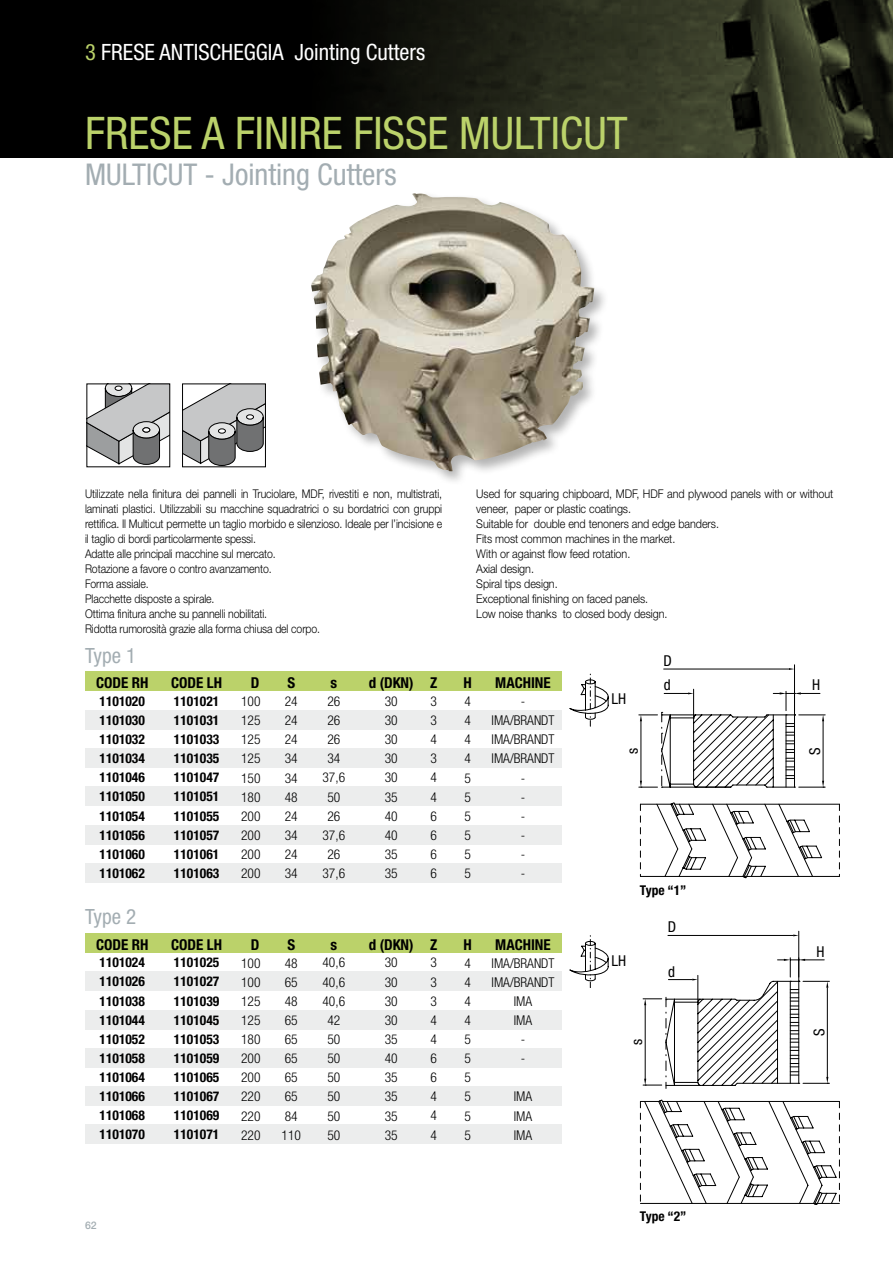
<style>
.page{position:relative;width:893px;height:1263px;background:#fff}
.page>*{position:absolute;margin:0;border:0;box-sizing:border-box;transform-origin:0 0}
.t1{font:condensed 45px "Helvetica Neue";color:#bbd26a}
.t2{font:condensed 30px "Helvetica Neue";color:#a3adb2}
.t3{font:condensed 22.5px "Helvetica Neue";color:#fff}
.t4{font:condensed 21px "Helvetica Neue";color:#a3adb2}
.t5{font:700 condensed 15px "Helvetica Neue";color:#000}
.t6{font:condensed 15px/24.5px "Helvetica Neue";color:#000}
.t7{font:300 condensed 13.5px/19.2px "Helvetica Neue";color:#000;text-align:justify}
.t8{font:700 condensed 13.5px/19.2px "Helvetica Neue";color:#000;text-align:justify}
.t9{font:300 12px/15px "Helvetica Neue";letter-spacing:-.01em;color:#000;scale:.88 1}
.t10{font:300 12px/15px "Helvetica Neue";letter-spacing:-.01em;color:#000;scale:.9 1}
.t11{font:500 10.5px "Helvetica Neue";color:#a3adb2}
.s1{color:#bbd26a}
</style>
<div class="page">
<svg style="left:0;top:0;width:893px;height:158px;background:#181911"></svg>
<div style="left:308px;top:190px;width:300px;height:296px;background:#000;opacity:.3"></div>
<img style="left:311px;top:193px;width:236px;height:278px">
<div style="left:85px;top:710px;width:476px;height:19px;background:#eceded"></div>
<div style="left:85px;top:748px;width:476px;height:19px;background:#eceded"></div>
<div style="left:85px;top:787px;width:476px;height:19px;background:#eceded"></div>
<div style="left:85px;top:825px;width:476px;height:19px;background:#eceded"></div>
<div style="left:85px;top:863px;width:476px;height:19px;background:#eceded"></div>
<div style="left:85px;top:672px;width:74px;height:19px;background:#bbd26a"></div>
<div style="left:159px;top:672px;width:75px;height:19px;background:#bbd26a"></div>
<div style="left:234px;top:672px;width:42px;height:19px;background:#bbd26a"></div>
<div style="left:274px;top:672px;width:34px;height:19px;background:#bbd26a"></div>
<div style="left:302px;top:672px;width:64px;height:19px;background:#bbd26a"></div>
<div style="left:366px;top:672px;width:51px;height:19px;background:#bbd26a"></div>
<div style="left:417px;top:672px;width:34px;height:19px;background:#bbd26a"></div>
<div style="left:451px;top:672px;width:34px;height:19px;background:#bbd26a"></div>
<div style="left:485px;top:672px;width:76px;height:19px;background:#bbd26a"></div>
<svg style="left:88px;top:385px;width:80px;height:80px"></svg>
<div style="left:142px;top:427px;width:8px;height:5px;border:1px solid #000;border-radius:50%"></div>
<hr style="left:794px;top:665px;width:1px;height:50px;background:#000">
<hr style="left:664px;top:669px;width:125px;height:1px;background:#000">
<svg style="left:639px;top:689px;width:187px;height:99px"></svg>
<hr style="left:675px;top:804px;width:164px;height:1px;background:#000">
<hr style="left:640px;top:876px;width:199px;height:1px;background:#000">
<svg style="left:839px;top:804px;width:1px;height:72px"></svg>
<svg style="left:639px;top:802px;width:183px;height:76px"></svg>
<hr style="left:798px;top:931px;width:1px;height:50px;background:#000">
<hr style="left:668px;top:935px;width:125px;height:1px;background:#000">
<svg style="left:643px;top:958px;width:187px;height:130px"></svg>
<svg style="left:639px;top:1099px;width:201px;height:105px"></svg>
<div style="left:85px;top:972px;width:476px;height:19px;background:#eceded"></div>
<div style="left:85px;top:1010px;width:476px;height:19px;background:#eceded"></div>
<div style="left:85px;top:1048px;width:476px;height:19px;background:#eceded"></div>
<div style="left:85px;top:1086px;width:476px;height:20px;background:#eceded"></div>
<div style="left:85px;top:1125px;width:476px;height:19px;background:#eceded"></div>
<div style="left:85px;top:933px;width:74px;height:19px;background:#bbd26a"></div>
<div style="left:159px;top:933px;width:75px;height:19px;background:#bbd26a"></div>
<div style="left:234px;top:933px;width:42px;height:19px;background:#bbd26a"></div>
<div style="left:274px;top:933px;width:34px;height:19px;background:#bbd26a"></div>
<div style="left:302px;top:933px;width:64px;height:19px;background:#bbd26a"></div>
<div style="left:366px;top:933px;width:51px;height:19px;background:#bbd26a"></div>
<div style="left:417px;top:933px;width:34px;height:19px;background:#bbd26a"></div>
<div style="left:451px;top:933px;width:34px;height:19px;background:#bbd26a"></div>
<div style="left:485px;top:933px;width:76px;height:19px;background:#bbd26a"></div>
<svg style="left:184px;top:385px;width:80px;height:80px"></svg>
<div style="left:218px;top:428px;width:8px;height:6px;border:1px solid #000;border-radius:50%"></div>
<div style="left:182px;top:383px;width:84px;height:84px;border:1px solid #000"></div>
<svg style="left:570px;top:935px;width:38px;height:53px"></svg>
<svg style="left:570px;top:673px;width:38px;height:53px"></svg>
<h3 class="t3" style="left:85px;top:39px;width:342px"><span class="s1">3</span> FRESE ANTISCHEGGIA Jointing Cutters</h3>
<h1 class="t1" style="left:85px;top:107px;width:544px">FRESE A FINIRE FISSE MULTICUT</h1>
<h2 class="t2" style="left:85px;top:157px;width:313px">MULTICUT - Jointing Cutters</h2>
<p class="t9" style="left:85px;top:486px;width:407px">Utilizzate nella finitura dei pannelli in Truciolare, MDF, rivestiti e non, multistrati, laminati plastici. Utilizzabili su macchine squadratrici o su bordatrici con gruppi rettifica. Il Multicut permette un taglio morbido e silenzioso. Ideale per l’incisione e il taglio di bordi particolarmente spessi.<br>Adatte alle principali macchine sul mercato.<br>Rotazione a favore o contro avanzamento.<br>Forma assiale.<br>Placchette disposte a spirale.<br>Ottima finitura anche su pannelli nobilitati.<br>Ridotta rumorosità grazie alla forma chiusa del corpo.</p>
<p class="t10" style="left:476px;top:486px;width:398px">Used for squaring chipboard, MDF, HDF and plywood panels with or without veneer, paper or plastic coatings.<br>Suitable for double end tenoners and edge banders.<br>Fits most common machines in the market.<br>With or against flow feed rotation.<br>Axial design.<br>Spiral tips design.<br>Exceptional finishing on faced panels.<br>Low noise thanks to closed body design.</p>
<h3 class="t4" style="left:85px;top:643px;width:53px">Type 1</h3>
<p class="t6" style="left:663px;top:648px;width:10px">D d</p>
<p class="t5" style="left:96px;top:674px;width:54px">CODE RH</p>
<p class="t5" style="left:171px;top:674px;width:53px">CODE LH</p>
<p class="t5" style="left:251px;top:674px;width:10px">D</p>
<p class="t5" style="left:287px;top:674px;width:9px">S</p>
<p class="t5" style="left:330px;top:674px;width:8px">s</p>
<p class="t5" style="left:369px;top:674px;width:70px">d (DKN) Z</p>
<p class="t5" style="left:464px;top:674px;width:10px">H</p>
<p class="t5" style="left:495px;top:674px;width:57px">MACHINE</p>
<p class="t6" style="left:812px;top:673px;width:10px">H</p>
<p class="t8" style="left:100px;top:691px;width:47px">1101020<br>1101030<br>1101032<br>1101034<br>1101046<br>1101050<br>1101054<br>1101056<br>1101060<br>1101062</p>
<p class="t8" style="left:174px;top:691px;width:47px">1101021<br>1101031<br>1101033<br>1101035<br>1101047<br>1101051<br>1101055<br>1101057<br>1101061<br>1101063</p>
<h3 class="t4" style="left:85px;top:905px;width:53px">Type 2</h3>
<p class="t5" style="left:96px;top:935px;width:54px">CODE RH</p>
<p class="t5" style="left:171px;top:935px;width:53px">CODE LH</p>
<p class="t8" style="left:100px;top:953px;width:47px">1101024<br>1101026<br>1101038<br>1101044<br>1101052<br>1101058<br>1101064<br>1101066<br>1101068<br>1101070</p>
<p class="t8" style="left:174px;top:953px;width:47px">1101025<br>1101027<br>1101039<br>1101045<br>1101053<br>1101059<br>1101065<br>1101067<br>1101069<br>1101071</p>
<p class="t7" style="left:241px;top:691px;width:21px">100<br>125<br>125<br>125<br>150<br>180<br>200<br>200<br>200<br>200</p>
<p class="t7" style="left:285px;top:691px;width:14px">24<br>24<br>24<br>34<br>34<br>48<br>24<br>34<br>24<br>34</p>
<p class="t7" style="left:322px;top:691px;width:24px;text-align:center">26<br>26<br>26<br>34<br>37,6<br>50<br>26<br>37,6<br>26<br>37,6</p>
<p class="t7" style="left:385px;top:691px;width:14px">30<br>30<br>30<br>30<br>30<br>35<br>40<br>40<br>35<br>35</p>
<p class="t7" style="left:430px;top:691px;width:8px">3<br>3<br>4<br>3<br>4<br>4<br>6<br>6<br>6<br>6</p>
<p class="t6" style="left:416px;top:843px;width:8px;rotate:-90deg">s</p>
<p class="t5" style="left:251px;top:935px;width:10px">D</p>
<p class="t5" style="left:287px;top:935px;width:9px">S</p>
<p class="t5" style="left:330px;top:935px;width:8px">s</p>
<p class="t5" style="left:369px;top:935px;width:70px">d (DKN) Z</p>
<p class="t7" style="left:241px;top:953px;width:21px">100<br>100<br>125<br>125<br>180<br>200<br>200<br>220<br>220<br>220</p>
<p class="t7" style="left:282px;top:953px;width:21px;text-align:left">48<br>65<br>48<br>65<br>65<br>65<br>65<br>65<br>84<br>110</p>
<p class="t7" style="left:322px;top:953px;width:24px;text-align:center">40,6<br>40,6<br>40,6<br>42<br>50<br>50<br>50<br>50<br>50<br>50</p>
<p class="t7" style="left:385px;top:953px;width:14px">30<br>30<br>30<br>30<br>35<br>40<br>35<br>35<br>35<br>35</p>
<p class="t7" style="left:430px;top:953px;width:8px">3<br>3<br>3<br>4<br>4<br>6<br>6<br>4<br>4<br>4</p>
<p class="t7" style="left:464px;top:691px;width:8px">4<br>4<br>4<br>4<br>5<br>5<br>5<br>5<br>5<br>5</p>
<p class="t7" style="left:492px;top:691px;width:64px;text-align:center">-<br>IMA/BRANDT<br>IMA/BRANDT<br>IMA/BRANDT -<br>-<br>-<br>-<br>-<br>-</p>
<p class="t6" style="left:460px;top:762px;width:8px">d</p>
<p class="t5" style="left:464px;top:935px;width:10px">H</p>
<p class="t5" style="left:495px;top:935px;width:57px">MACHINE</p>
<p class="t7" style="left:464px;top:953px;width:8px">4<br>4<br>4<br>4<br>5<br>5<br>5<br>5<br>5<br>5</p>
<p class="t7" style="left:492px;top:953px;width:64px;text-align:center">IMA/BRANDT<br>IMA/BRANDT<br>IMA<br>IMA<br>-<br>-</p>
<p class="t6" style="left:460px;top:1035px;width:10px">D</p>
<p class="t6" style="left:460px;top:1079px;width:8px">d</p>
<p class="t7" style="left:514px;top:1087px;width:20px">IMA IMA IMA</p>
<p class="t11" style="left:85px;top:1218px;width:13px">62</p>
<p class="t6" style="left:611px;top:686px;width:16px">LH</p>
<p class="t6" style="left:620px;top:754px;width:8px;rotate:-90deg">s</p>
<p class="t6" style="left:802px;top:755px;width:9px;rotate:-90deg">S</p>
<p class="t6" style="left:611px;top:948px;width:16px">LH</p>
<p class="t8" style="left:640px;top:881px;width:48px">Type “1”</p>
<p class="t6" style="left:668px;top:915px;width:10px">D</p>
<p class="t6" style="left:668px;top:959px;width:8px">d</p>
<p class="t6" style="left:625px;top:1045px;width:8px;rotate:-90deg">s</p>
<p class="t8" style="left:640px;top:1207px;width:48px">Type “2”</p>
<p class="t6" style="left:816px;top:939px;width:10px">H</p>
<p class="t6" style="left:807px;top:1036px;width:9px;rotate:-90deg">S</p>
</div>
